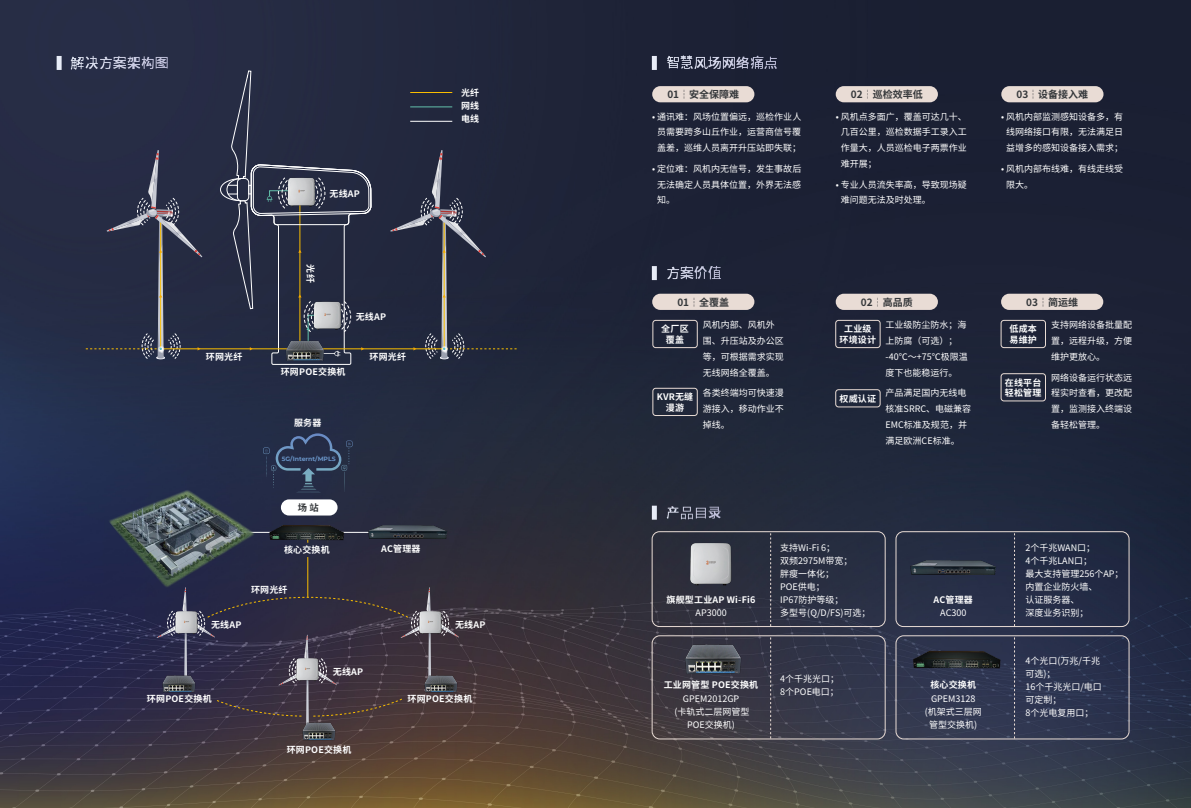
<style>
.page{position:relative;width:1191px;height:808px;background:#fff}
.page>*{position:absolute;margin:0;border:0;box-sizing:border-box;transform-origin:0 0}
.t1{font:700 10px "Noto Sans Hans";color:#34373a}
.t2{font:700 9.3px "Noto Sans Hans";color:#34373a}
.t3{font:9px/15.8px "Noto Sans Hans";color:#fff}
.t4{font:700 9px/10.8px "Noto Sans Hans";letter-spacing:.02em;color:#fff;text-align:center}
.t5{font:700 6.2px "Montserrat";color:#6994c7}
</style>
<div class="page">
<img style="left:0;top:0;width:1191px;height:808px">
<div style="left:281px;top:499px;width:56px;height:16px;background:#fff;border-radius:8px"></div>
<hr style="left:161px;top:349px;width:281px;height:1px;background:#fabe00">
<hr style="left:410px;top:92px;width:42px;height:1px;background:#fabe00">
<hr style="left:410px;top:106px;width:42px;height:1px;background:#63c0ab">
<hr style="left:410px;top:121px;width:42px;height:1px;background:#fff">
<img style="left:300px;top:738px;width:37px;height:3px">
<svg style="left:263px;top:433px;width:89px;height:38px;background:#2e3a56"></svg>
<svg style="left:157px;top:587px;width:302px;height:151px;background:#413a48"></svg>
<hr style="left:232px;top:532px;width:148px;height:1px;background:#fff">
<hr style="left:307px;top:557px;width:1px;height:40px;background:#fabe00">
<img style="left:266px;top:519px;width:80px;height:26px">
<img style="left:107px;top:476px;width:151px;height:113px">
<img style="left:367px;top:524px;width:82px;height:16px">
<svg style="left:86px;top:150px;width:116px;height:210px;background:#33374c"></svg>
<svg style="left:390px;top:150px;width:128px;height:210px;background:#2d3144"></svg>
<svg style="left:220px;top:70px;width:151px;height:295px;background:#353a4e"></svg>
<svg style="left:57px;top:56px;width:97px;height:14px"></svg>
<svg style="left:652px;top:55px;width:111px;height:15px;background:#5d6175"></svg>
<div style="left:652px;top:86px;width:102px;height:16px;background:#e9dcd5;border-radius:8px"></div>
<div style="left:835px;top:86px;width:103px;height:16px;background:#e9dcd5;border-radius:8px"></div>
<div style="left:1001px;top:86px;width:102px;height:16px;background:#e9dcd5;border-radius:8px"></div>
<svg style="left:652px;top:266px;width:69px;height:14px"></svg>
<svg style="left:652px;top:506px;width:69px;height:14px"></svg>
<div style="left:652px;top:294px;width:102px;height:16px;background:#e9dcd5;border-radius:8px"></div>
<div style="left:652px;top:320px;width:45px;height:28px;border:1px solid #e9dcd5;border-radius:3px"></div>
<div style="left:652px;top:388px;width:45px;height:28px;border:1px solid #e9dcd5;border-radius:3px"></div>
<div style="left:835px;top:320px;width:45px;height:28px;border:1px solid #e9dcd5;border-radius:3px"></div>
<div style="left:835px;top:389px;width:45px;height:18px;border:1px solid #e9dcd5;border-radius:3px"></div>
<div style="left:1001px;top:320px;width:44px;height:28px;border:1px solid #e9dcd5;border-radius:3px"></div>
<div style="left:1001px;top:373px;width:44px;height:28px;border:1px solid #e9dcd5;border-radius:3px"></div>
<div style="left:835px;top:294px;width:103px;height:16px;background:#e9dcd5;border-radius:8px"></div>
<div style="left:1001px;top:294px;width:102px;height:16px;background:#e9dcd5;border-radius:8px"></div>
<img style="left:681px;top:643px;width:62px;height:34px">
<img style="left:686px;top:539px;width:49px;height:49px">
<img style="left:909px;top:644px;width:95px;height:31px">
<img style="left:909px;top:559px;width:88px;height:17px">
<div style="left:652px;top:531px;width:233px;height:96px;border:1px solid #e9dcd5;border-radius:7px"></div>
<svg style="left:770px;top:532px;width:1px;height:94px"></svg>
<div style="left:652px;top:635px;width:233px;height:104px;border:1px solid #e9dcd5;border-radius:8px"></div>
<svg style="left:770px;top:636px;width:1px;height:102px"></svg>
<div style="left:895px;top:531px;width:234px;height:96px;border:1px solid #e9dcd5;border-radius:7px"></div>
<svg style="left:1014px;top:532px;width:1px;height:94px"></svg>
<div style="left:895px;top:635px;width:234px;height:104px;border:1px solid #e9dcd5;border-radius:8px"></div>
<svg style="left:1014px;top:636px;width:1px;height:102px"></svg>
<p class="t4" style="left:329px;top:188px;width:32px">无线AP</p>
<p class="t4" style="left:461px;top:86px;width:20px;line-height:13.3px;text-align:justify">光纤网线电线</p>
<p class="t1" style="left:667px;top:89px;width:73px">01┆安全保障难</p>
<p class="t3" style="left:652px;top:109px;width:151px;text-align:center">• 通讯难：风场位置偏远，巡检作业人员需要跨多山丘作业，运营商信号覆盖差，巡维人员离开升压站即失联；</p>
<p class="t3" style="left:657px;top:161px;width:146px;text-align:justify;text-indent:-5px">• 定位难：风机内无信号，发生事故后无法确定人员具体位置，外界无法感知。</p>
<p class="t1" style="left:851px;top:89px;width:73px">02┆巡检效率低</p>
<p class="t3" style="left:840px;top:109px;width:128px;text-align:justify;text-indent:-5px">• 风机点多面广，覆盖可达几十、几百公里，巡检数据手工录入工作量大，人员巡检电子两票作业难开展；</p>
<p class="t3" style="left:840px;top:177px;width:128px;text-indent:-5px">• 专业人员流失率高，导致现场疑难问题无法及时处理。</p>
<p class="t1" style="left:1016px;top:89px;width:73px">03┆设备接入难</p>
<p class="t3" style="left:1001px;top:109px;width:124px;text-align:center">• 风机内部监测感知设备多，有线网络接口有限，无法满足日益增多的感知设备接入需求；</p>
<p class="t3" style="left:1006px;top:161px;width:119px;text-indent:-5px">• 风机内部布线难，有线走线受限大。</p>
<p class="t4" style="left:316px;top:264px;width:20px;rotate:90deg">光纤</p>
<p class="t4" style="left:206px;top:352px;width:38px">环网光纤</p>
<p class="t4" style="left:356px;top:312px;width:32px">无线AP</p>
<p class="t4" style="left:281px;top:366px;width:66px">环网POE交换机</p>
<p class="t4" style="left:369px;top:351px;width:38px">环网光纤</p>
<p class="t4" style="left:294px;top:417px;width:29px">服务器</p>
<p class="t1" style="left:677px;top:297px;width:53px">01┆全覆盖</p>
<p class="t4" style="left:661px;top:324px;width:29px">全厂区覆盖</p>
<p class="t3" style="left:703px;top:317px;width:82px">风机内部、风机外围、升压站及办公区等，可根据需求实现无线网络全覆盖。</p>
<p class="t3" style="left:703px;top:385px;width:82px;text-align:justify">各类终端均可快速漫游接入，移动作业不掉线。</p>
<p class="t4" style="left:656px;top:392px;width:38px">KVR无缝漫游</p>
<p class="t1" style="left:861px;top:297px;width:53px">02┆高品质</p>
<p class="t1" style="left:1026px;top:297px;width:53px">03┆简运维</p>
<p class="t4" style="left:839px;top:324px;width:38px">工业级环境设计</p>
<p class="t4" style="left:839px;top:393px;width:38px">权威认证</p>
<p class="t3" style="left:885px;top:317px;width:84px">工业级防尘防水；海上防腐（可选）；-40℃～+75℃极限温度下也能稳运行。</p>
<p class="t3" style="left:885px;top:385px;width:87px">产品满足国内无线电核准SRRC、电磁兼容<br>EMC标准及规范，并满足欧洲CE标准。</p>
<p class="t4" style="left:1009px;top:324px;width:29px;text-align:left">低成本易维护</p>
<p class="t4" style="left:1005px;top:377px;width:38px;text-align:left">在线平台轻松管理</p>
<p class="t3" style="left:1051px;top:317px;width:82px;text-align:justify">支持网络设备批量配置，远程升级，方便维护更放心。</p>
<p class="t3" style="left:1051px;top:369px;width:82px;text-align:justify">网络设备运行状态远程实时查看，更改配置，监测接入终端设备轻松管理。</p>
<p class="t5" style="left:282px;top:454px;width:55px">5G/Internt/MPLS</p>
<p class="t2" style="left:298px;top:502px;width:23px">场 站</p>
<p class="t4" style="left:284px;top:545px;width:47px">核心交换机</p>
<p class="t4" style="left:381px;top:543px;width:41px">AC管理器</p>
<p class="t4" style="left:251px;top:584px;width:38px">环网光纤</p>
<p class="t4" style="left:666px;top:595px;width:90px">旗舰型工业AP Wi-Fi6</p>
<p class="t3" style="left:695px;top:605px;width:33px">AP3000</p>
<p class="t3" style="left:780px;top:541px;width:92px;line-height:13px">支持Wi-Fi 6；<br>双频2975M带宽；<br>胖瘦一体化；<br>POE供电；<br>IP67防护等级；<br>多型号(Q/D/FS)可选；</p>
<p class="t4" style="left:933px;top:595px;width:41px">AC管理器</p>
<p class="t3" style="left:940px;top:605px;width:28px">AC300</p>
<p class="t3" style="left:1025px;top:541px;width:100px;line-height:13px">2个千兆WAN口；<br>4个千兆LAN口；<br>最大支持管理256个AP；内置企业防火墙、<br>认证服务器、<br>深度业务识别；</p>
<p class="t4" style="left:211px;top:619px;width:32px">无线AP</p>
<p class="t4" style="left:455px;top:619px;width:32px">无线AP</p>
<p class="t4" style="left:147px;top:694px;width:66px">环网POE交换机</p>
<p class="t4" style="left:333px;top:667px;width:32px">无线AP</p>
<p class="t4" style="left:407px;top:694px;width:66px">环网POE交换机</p>
<p class="t4" style="left:664px;top:679px;width:96px">工业网管型 POE交换机</p>
<p class="t3" style="left:674px;top:693px;width:77px;line-height:13px;text-align:center">GPEM2012GP<br>(卡轨式二层网管型<br>POE交换机)</p>
<p class="t3" style="left:780px;top:672px;width:60px;line-height:13px">4个千兆光口；<br>8个POE电口；</p>
<p class="t4" style="left:930px;top:679px;width:47px">核心交换机</p>
<p class="t3" style="left:924px;top:693px;width:59px;line-height:13px;text-align:center">GPEM3128<br>(机架式三层网管型交换机)</p>
<p class="t3" style="left:1025px;top:655px;width:78px;line-height:13px">4个光口(万兆/千兆可选)；<br>16个千兆光口/电口可定制；<br>8个光电复用口；</p>
<p class="t4" style="left:287px;top:744px;width:66px">环网POE交换机</p>
</div>
